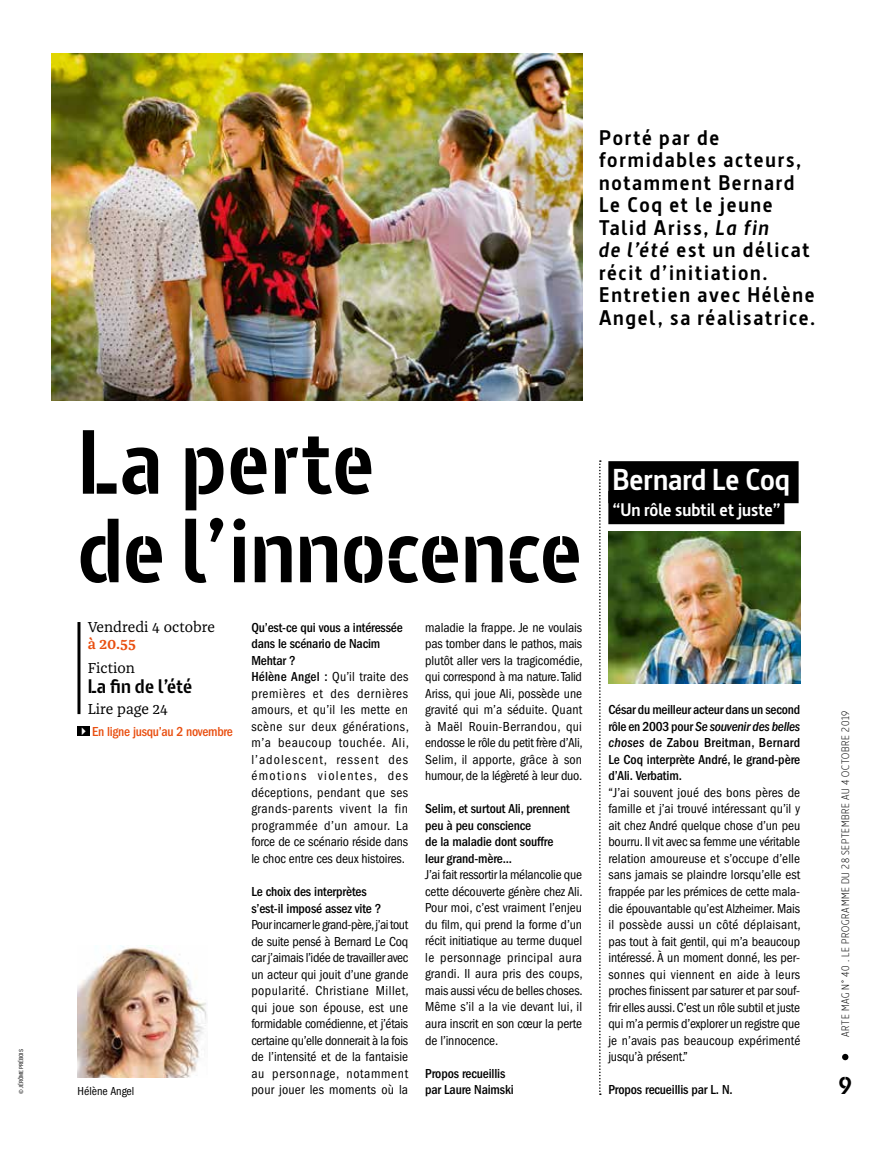
<style>
.page{position:relative;width:893px;height:1149px;background:#fff}
.page>*{position:absolute;margin:0;border:0;box-sizing:border-box;transform-origin:0 0}
.t1{font:700 90px/88.5px "Barna Stencil";color:#000}
.t2{font:700 30px "Barna";color:#fff}
.t3{font:700 24.15px "Barna Stencil";color:#000}
.t4{font:700 21px/22.5px "Barna";letter-spacing:.08em;color:#000}
.t5{font:700 19.5px "Barna Stencil";letter-spacing:.01em;color:#000}
.t6{font:700 18px "Barna";color:#fff}
.t7{font:15px "Franziska OT";color:#000}
.t8{font:600 15px "Franziska OT";color:#e94e0f}
.t9{font:condensed 13.5px/16.5px "ITC Franklin Gothic Std";letter-spacing:.015em;color:#000;text-align:justify}
.t10{font:condensed 13.5px/16.5px "ITC Franklin Gothic Std";letter-spacing:.035em;color:#000}
.t11{font:500 condensed 13.5px/16.5px "ITC Franklin Gothic Std";letter-spacing:-.01em;color:#000}
.t12{font:500 condensed 13.5px "ITC Franklin Gothic Std";letter-spacing:-.02em;color:#e94e0f}
.t13{font:condensed 12px "ITC Franklin Gothic Std";color:#000}
.t14{font:300 10.5px "Barna";letter-spacing:.065em;color:#000}
.t15{font:condensed 6px "ITC Franklin Gothic Std";color:#000}
.s1{font-style:italic}
.s2{color:#fff}
.s3{font-weight:500}
</style>
<div class="page">
<svg style="left:842px;top:1053px;width:6px;height:6px"></svg>
<hr style="left:77px;top:622px;width:3px;height:91px;background:#000">
<div style="left:77px;top:725px;width:13px;height:10px;background:#000"></div>
<div style="left:608px;top:461px;width:191px;height:42px;background:#000"></div>
<div style="left:608px;top:491px;width:176px;height:33px;background:#000"></div>
<svg style="left:599px;top:460px;width:2px;height:634px"></svg>
<img style="left:609px;top:531px;width:191px;height:152px">
<img style="left:51px;top:54px;width:531px;height:346px">
<img style="left:77px;top:945px;width:130px;height:132px">
<p class="t15" style="left:18px;top:1093px;width:46px;rotate:-90deg">© JÉRÔME PRÉBOIS</p>
<h3 class="t4" style="left:599px;top:126px;width:218px">Porté par de formidables acteurs, notamment Bernard<br>Le Coq et le jeune<br>Talid Ariss, <span class="s1">La fin<br>de l’été</span> est un délicat récit d’initiation.<br>Entretien avec Hélène<br>Angel, sa réalisatrice.</h3>
<h1 class="t1" style="left:77px;top:419px;width:506px">La perte<br>de l’innocence</h1>
<h2 class="t2" style="left:613px;top:461px;width:179px">Bernard Le Coq</h2>
<h3 class="t6" style="left:613px;top:498px;width:170px">“Un rôle subtil et juste”</h3>
<p class="t7" style="left:88px;top:618px;width:129px">Vendredi 4 octobre</p>
<p class="t8" style="left:88px;top:634px;width:50px">à 20.55</p>
<p class="t7" style="left:88px;top:659px;width:49px">Fiction</p>
<h3 class="t5" style="left:88px;top:674px;width:106px">La fin de l’été</h3>
<p class="t7" style="left:88px;top:700px;width:82px">Lire page 24</p>
<p class="t12" style="left:78px;top:723px;width:157px"><span class="s2">✔</span> En ligne jusqu’au 2 novembre</p>
<p class="t10" style="left:251px;top:619px;width:159px"><span class="s3">Qu’est-ce qui vous a intéressée dans le scénario de Nacim<br>Mehtar ?<br>Hélène Angel :</span> Qu’il traite des premières et des dernières amours, et qu’il les mette en scène sur deux générations, m’a beaucoup touchée. Ali, l’adolescent, ressent des émotions violentes, des déceptions, pendant que ses grands-parents vivent la fin programmée d’un amour. La force de ce scénario réside dans le choc entre ces deux histoires.</p>
<p class="t11" style="left:251px;top:883px;width:132px">Le choix des interprètes s’est-il imposé assez vite ?</p>
<p class="t9" style="left:251px;top:916px;width:159px">Pour incarner le grand-père, j’ai tout de suite pensé à Bernard Le Coq car j’aimais l’idée de travailler avec un acteur qui jouit d’une grande popularité. Christiane Millet, qui joue son épouse, est une formidable comédienne, et j’étais certaine qu’elle donnerait à la fois de l’intensité et de la fantaisie au personnage, notamment pour jouer les moments où la</p>
<p class="t9" style="left:425px;top:619px;width:159px">maladie la frappe. Je ne voulais pas tomber dans le pathos, mais plutôt aller vers la tragicomédie, qui correspond à ma nature. Talid Ariss, qui joue Ali, possède une gravité qui m’a séduite. Quant à Maël Rouin-Berrandou, qui endosse le rôle du petit frère d’Ali, Selim, il apporte, grâce à son humour, de la légèreté à leur duo.</p>
<p class="t11" style="left:425px;top:800px;width:146px">Selim, et surtout Ali, prennent peu à peu conscience<br>de la maladie dont souffre leur grand-mère...</p>
<p class="t9" style="left:425px;top:866px;width:159px">J’ai fait ressortir la mélancolie que cette découverte génère chez Ali.<br>Pour moi, c’est vraiment l’enjeu du film, qui prend la forme d’un récit initiatique au terme duquel le personnage principal aura grandi. Il aura pris des coups, mais aussi vécu de belles choses.<br>Même s’il a la vie devant lui, il aura inscrit en son cœur la perte de l’innocence.</p>
<p class="t11" style="left:425px;top:1064px;width:82px">Propos recueillis</p>
<p class="t11" style="left:608px;top:701px;width:193px;text-align:justify">César du meilleur acteur dans un second rôle en 2003 pour <span class="s1">Se souvenir des belles choses</span> de Zabou Breitman, Bernard Le Coq interprète André, le grand-père d’Ali. Verbatim.</p>
<p class="t9" style="left:608px;top:784px;width:194px">“J’ai souvent joué des bons pères de famille et j’ai trouvé intéressant qu’il y ait chez André quelque chose d’un peu bourru. Il vit avec sa femme une véritable relation amoureuse et s’occupe d’elle sans jamais se plaindre lorsqu’elle est frappée par les prémices de cette mala&shy;die épouvantable qu’est Alzheimer. Mais il possède aussi un côté déplaisant, pas tout à fait gentil, qui m’a beaucoup intéressé. À un moment donné, les per&shy;sonnes qui viennent en aide à leurs proches finissent par saturer et par souf&shy;frir elles aussi. C’est un rôle subtil et juste qui m’a permis d’explorer un registre que je n’avais pas beaucoup expérimenté jusqu’à présent.”</p>
<p class="t11" style="left:425px;top:1080px;width:90px">par Laure Naimski</p>
<p class="t13" style="left:77px;top:1083px;width:58px">Hélène Angel</p>
<p class="t11" style="left:608px;top:1081px;width:126px">Propos recueillis par L. N.</p>
<p class="t14" style="left:839px;top:1036px;width:328px;rotate:-90deg">ARTE MAG N° 40 . LE PROGRAMME DU 28 SEPTEMBRE AU 4 OCTOBRE 2019</p>
<h3 class="t3" style="left:838px;top:1070px;width:15px">9</h3>
</div>
